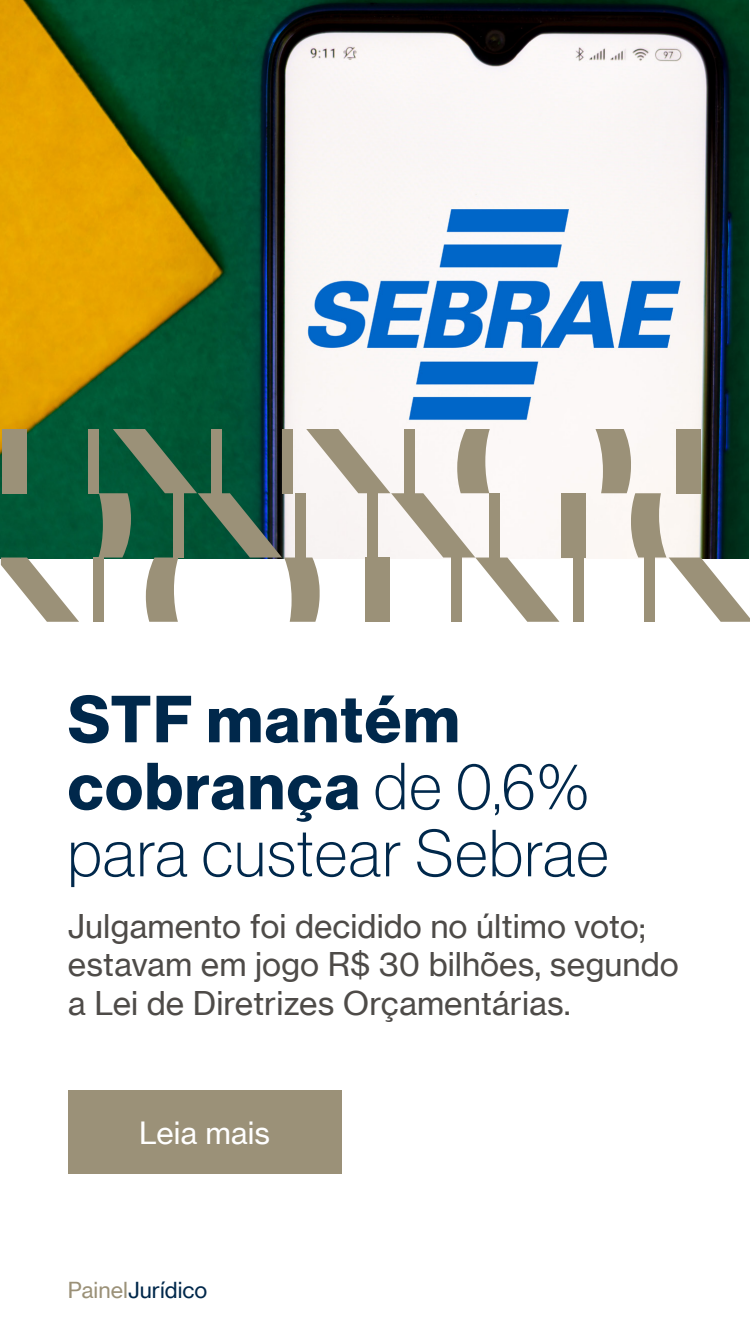
<style>
.page{position:relative;width:750px;height:1334px;background:#fff}
.page>*{position:absolute;margin:0;border:0;box-sizing:border-box;transform-origin:0 0}
.t1{font:65px/67px "N Haas Grotesk DS Pro 75 Bd";letter-spacing:.03em;color:#00284b}
.t2{font:65px "N Haas Grotesk DS Pro 35 X Lt";letter-spacing:.03em;color:#00284b}
.t3{font:32px/38.4px "N Haas Grotesk TX Pro 55 Rg";color:#4e4b48}
.t4{font:30px "N Haas Grotesk TX Pro 55 Rg";color:#fff}
.t5{font:21.6px "N Haas Grotesk TX Pro 55 Rg";color:#00284b}
.s1{font-family:"N Haas Grotesk DS Pro 35 X Lt"}
.s2{color:#9b9178}
</style>
<div class="page">
<div style="left:68px;top:1091px;width:273px;height:83px;background:#9b9178"></div>
<img style="left:0;top:0;width:749px;height:558px">
<div style="left:3px;top:429px;width:24px;height:64px;background:#9b9178"></div>
<div style="left:89px;top:429px;width:10px;height:64px;background:#9b9178"></div>
<div style="left:561px;top:493px;width:25px;height:65px;background:#9b9178"></div>
<div style="left:93px;top:558px;width:10px;height:64px;background:#9b9178"></div>
<svg style="left:1px;top:558px;width:78px;height:64px"></svg>
<div style="left:573px;top:558px;width:11px;height:64px;background:#9b9178"></div>
<svg style="left:98px;top:429px;width:462px;height:193px"></svg>
<div style="left:365px;top:558px;width:25px;height:64px;background:#9b9178"></div>
<div style="left:451px;top:558px;width:11px;height:64px;background:#9b9178"></div>
<svg style="left:596px;top:429px;width:154px;height:193px"></svg>
<h1 class="t1" style="left:68px;top:687px;width:522px">STF mantém cobrança <span class="s1">de 0,6%</span></h1>
<h1 class="t2" style="left:68px;top:817px;width:542px">para custear Sebrae</h1>
<p class="t3" style="left:68px;top:907px;width:612px">Julgamento foi decidido no último voto; estavam em jogo R$ 30 bilhões, segundo a Lei de Diretrizes Orçamentárias.</p>
<p class="t4" style="left:139px;top:1115px;width:132px">Leia mais</p>
<p class="t5" style="left:68px;top:1277px;width:141px"><span class="s2">Painel</span>Jurídico</p>
</div>
